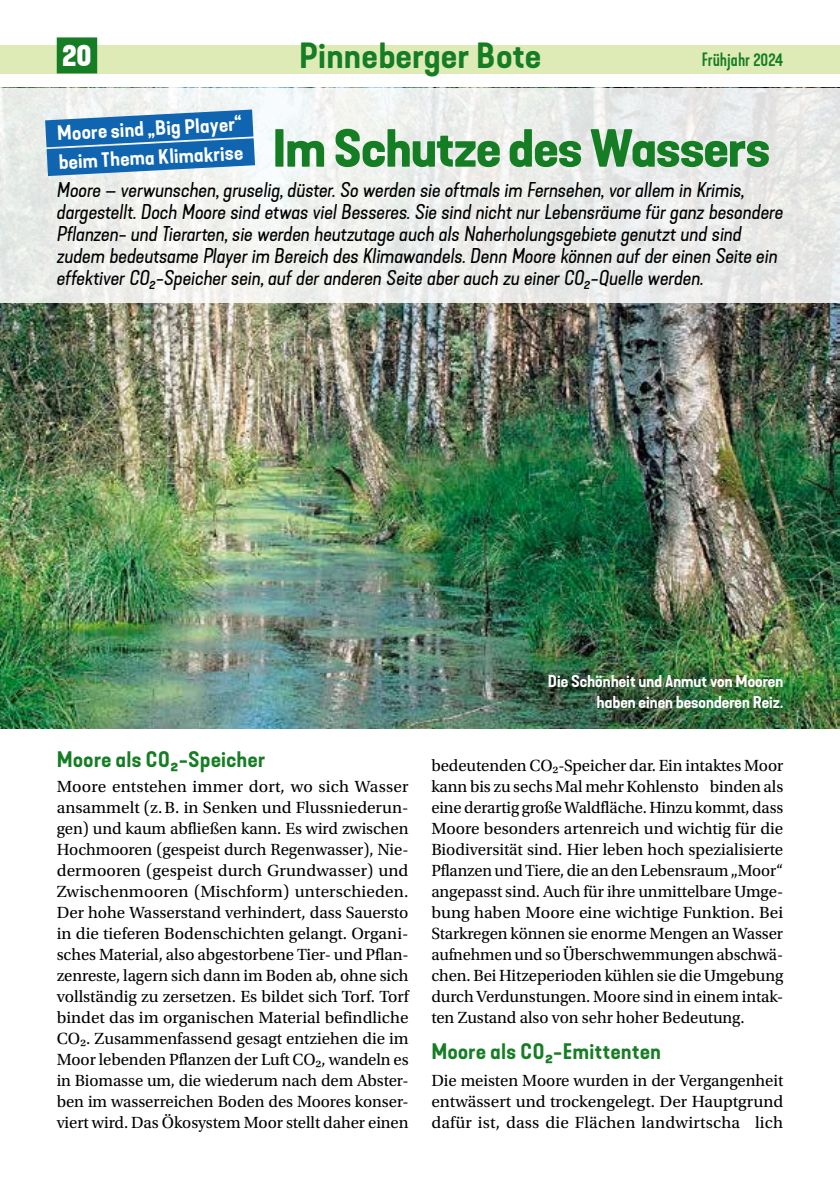
<style>
.page{position:relative;width:840px;height:1191px;background:#fff}
.page>*{position:absolute;margin:0;border:0;box-sizing:border-box;transform-origin:0 0}
.t1{font:700 expanded 50px "Kapra Neue";letter-spacing:-.015em;color:#157d23}
.t2{font:600 expanded 34px "Kapra Neue";letter-spacing:.02em;color:#157d23}
.t3{font:700 30px "Kapra Neue";color:#fff}
.t4{font:600 expanded 21px "Kapra Neue";letter-spacing:.025em;color:#157d23}
.t5{font:italic expanded 20px/22px "Kapra Neue";color:#000}
.t6{font:600 expanded 19.4px/28.8px "Kapra Neue";color:#fff}
.t7{font:500 18px "Kapra Neue";color:#157d23}
.t8{font:17px/21px "Utopia Std";letter-spacing:-.005em;color:#000;text-align:justify}
.t9{font:600 expanded 16px/21px "Kapra Neue";color:#fff;text-align:right}
</style>
<div class="page">
<img style="left:0;top:302px;width:839px;height:427px">
<svg style="left:0;top:88px;width:839px;height:214px;fill:#eceeeb"></svg>
<svg style="left:45px;top:110px;width:210px;height:66px;background:#3b80bc"></svg>
<div style="left:0;top:45px;width:839px;height:29px;background:#dfebb6"></div>
<div style="left:57px;top:37px;width:40px;height:36px;background:#157d23"></div>
<h3 class="t3" style="left:62px;top:36px;width:31px">20</h3>
<h2 class="t2" style="left:299px;top:34px;width:243px">Pinneberger Bote</h2>
<p class="t7" style="left:701px;top:49px;width:83px">Frühjahr 2024</p>
<p class="t6" style="left:56px;top:119px;width:186px;rotate:-3deg">Moore sind „Big Player“ beim Thema Klimakrise</p>
<h1 class="t1" style="left:272px;top:115px;width:499px">Im Schutze des Wassers</h1>
<p class="t5" style="left:57px;top:179px;width:727px">Moore – verwunschen, gruselig, düster. So werden sie oftmals im Fernsehen, vor allem in Krimis, dargestellt. Doch Moore sind etwas viel Besseres. Sie sind nicht nur Lebensräume für ganz besondere Pflanzen- und Tierarten, sie werden heutzutage auch als Naherholungsgebiete genutzt und sind zudem bedeutsame Player im Bereich des Klimawandels. Denn Moore können auf der einen Seite ein effektiver CO₂-Speicher sein, auf der anderen Seite aber auch zu einer CO₂-Quelle werden.</p>
<p class="t4" style="left:57px;top:746px;width:210px">Moore als CO₂-Speicher</p>
<p class="t8" style="left:57px;top:776px;width:353px">Moore entstehen immer dort, wo sich Wasser ansammelt (z.B. in Senken und Flussniederun&shy;gen) und kaum abfließen kann. Es wird zwischen Hochmooren (gespeist durch Regenwasser), Nie&shy;dermooren (gespeist durch Grundwasser) und Zwischenmooren (Mischform) unterschieden.<br>Der hohe Wasserstand verhindert, dass Sauersto in die tieferen Bodenschichten gelangt. Organi&shy;sches Material, also abgestorbene Tier- und Pflan&shy;zenreste, lagern sich dann im Boden ab, ohne sich vollständig zu zersetzen. Es bildet sich Torf. Torf bindet das im organischen Material befindliche CO₂. Zusammenfassend gesagt entziehen die im Moor lebenden Pflanzen der Luft CO₂, wandeln es in Biomasse um, die wiederum nach dem Abster&shy;ben im wasserreichen Boden des Moores konser&shy;viert wird. Das Ökosystem Moor stellt daher einen</p>
<p class="t9" style="left:547px;top:671px;width:237px">Die Schönheit und Anmut von Mooren haben einen besonderen Reiz.</p>
<p class="t8" style="left:431px;top:755px;width:353px">bedeutenden CO₂-Speicher dar. Ein intaktes Moor kann bis zu sechs Mal mehr Kohlensto binden als eine derartig große Waldfläche. Hinzu kommt, dass Moore besonders artenreich und wichtig für die Biodiversität sind. Hier leben hoch spezialisierte Pflanzen und Tiere, die an den Lebensraum „Moor“ angepasst sind. Auch für ihre unmittelbare Umge&shy;bung haben Moore eine wichtige Funktion. Bei Starkregen können sie enorme Mengen an Wasser aufnehmen und so Überschwemmungen abschwä&shy;chen. Bei Hitzeperioden kühlen sie die Umgebung durch Verdunstungen. Moore sind in einem intak&shy;ten Zustand also von sehr hoher Bedeutung.</p>
<p class="t4" style="left:431px;top:1037px;width:231px">Moore als CO₂-Emittenten</p>
<p class="t8" style="left:431px;top:1070px;width:353px">Die meisten Moore wurden in der Vergangenheit entwässert und trockengelegt. Der Hauptgrund dafür ist, dass die Flächen landwirtscha lich</p>
</div>
